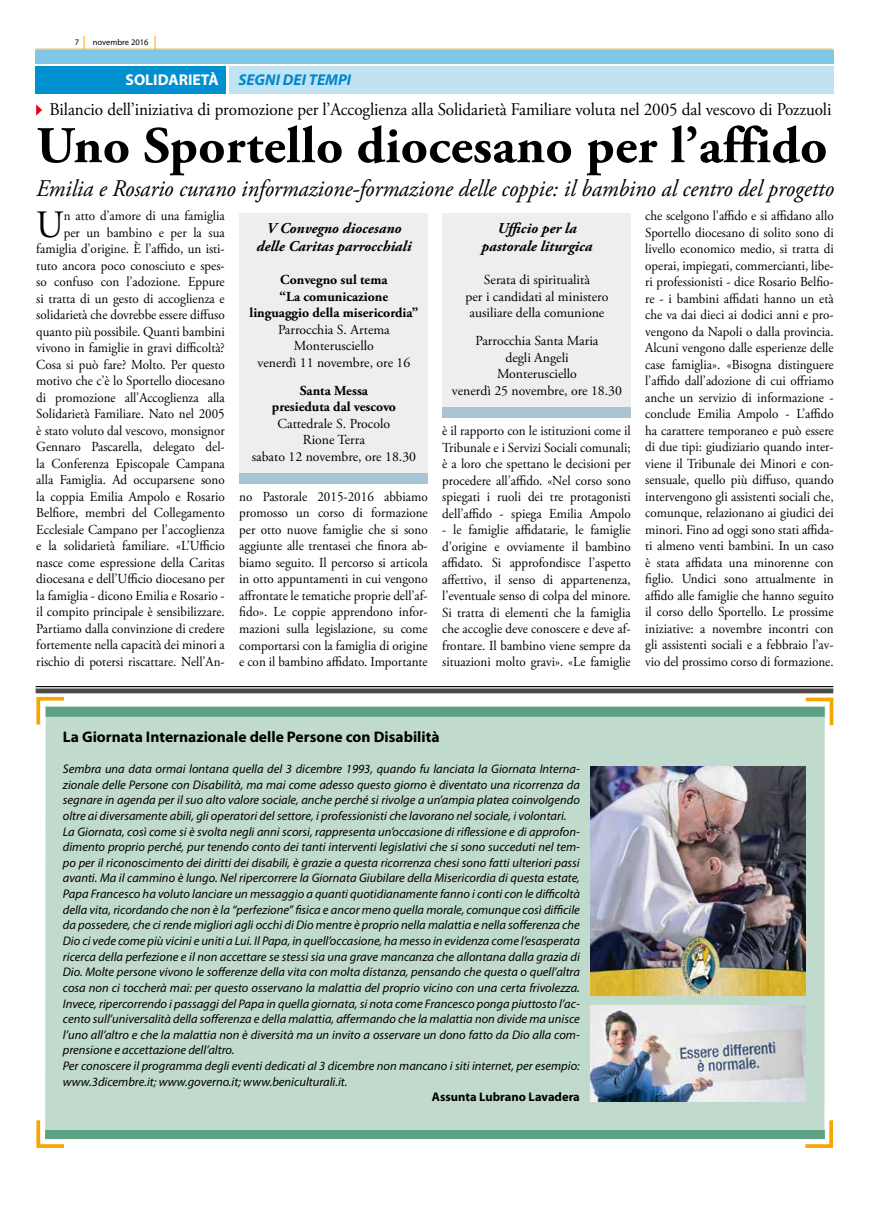
<style>
.page{position:relative;width:869px;height:1223px;background:#fff}
.page>*{position:absolute;margin:0;border:0;box-sizing:border-box;transform-origin:0 0}
.t1{font:700 51.38px "Adobe Garamond Pro";letter-spacing:.005em;color:#000}
.t2{font:38.62px "Adobe Garamond Pro";color:#000;scale:.95 1}
.t3{font:italic 23.88px "Adobe Garamond Pro";letter-spacing:-.005em;color:#000;scale:.96 1}
.t4{font:17.88px "Adobe Garamond Pro";letter-spacing:-.005em;color:#000;scale:.96 1}
.t5{font:italic 700 15.62px "Myriad Pro";color:#0086ce}
.t6{font:700 15.62px "Myriad Pro";color:#fff}
.t7{font:700 15.38px "Myriad Pro";color:#000}
.t8{font:italic 700 15px/18px "Adobe Garamond Pro";color:#000;text-align:center}
.t9{font:13.75px/16.5px "Adobe Garamond Pro";color:#000;text-align:justify;scale:.95 1}
.t10{font:13.75px/16.5px "Adobe Garamond Pro";color:#000;text-align:center}
.t11{font:700 13.75px/16.5px "Adobe Garamond Pro";color:#000;text-align:center}
.t12{font:italic 12.5px/15.6px "Myriad Pro";color:#000}
.t13{font:700 12.5px "Myriad Pro";color:#000}
.t14{font:8.5px "Myriad Pro";color:#000}
.t15{font:8.38px "Myriad Pro";color:#000}
</style>
<div class="page">
<hr style="left:35px;top:49px;width:797px;height:1px;background:#f7a600">
<svg style="left:84px;top:36px;width:1px;height:14px"></svg>
<svg style="left:155px;top:36px;width:1px;height:14px"></svg>
<div style="left:35px;top:67px;width:190px;height:27px;background:#008fcf"></div>
<div style="left:229px;top:67px;width:604px;height:27px;background:#c0e3f3"></div>
<div style="left:35px;top:50px;width:798px;height:13px;background:#80c7e7"></div>
<svg style="left:36px;top:104px;width:6px;height:12px"></svg>
<div style="left:239px;top:214px;width:188px;height:270px;background:#eee"></div>
<div style="left:239px;top:473px;width:188px;height:11px;background:#a9c5d5"></div>
<div style="left:442px;top:214px;width:188px;height:204px;background:#eee"></div>
<div style="left:442px;top:407px;width:188px;height:10px;background:#a9c5d5"></div>
<hr style="left:36px;top:686px;width:796px;height:1px;background:#000">
<div style="left:36px;top:688px;width:796px;height:5px;background:#4a4a49"></div>
<div style="left:45px;top:717px;width:779px;height:413px;background:#c0dace"></div>
<svg style="left:35px;top:696px;width:33px;height:32px"></svg>
<svg style="left:801px;top:1116px;width:32px;height:32px"></svg>
<svg style="left:36px;top:1116px;width:32px;height:32px"></svg>
<svg style="left:801px;top:697px;width:33px;height:32px"></svg>
<div style="left:45px;top:1130px;width:779px;height:9px;background:#5ca181"></div>
<div style="left:46px;top:706px;width:778px;height:11px;background:#5ca181"></div>
<img style="left:590px;top:766px;width:215px;height:229px">
<img style="left:590px;top:1005px;width:215px;height:96px">
<p class="t15" style="left:75px;top:37px;width:6px">7</p>
<p class="t14" style="left:93px;top:37px;width:57px">novembre 2016</p>
<p class="t6" style="left:125px;top:69px;width:95px">SOLIDARIETÀ</p>
<p class="t5" style="left:238px;top:70px;width:114px">SEGNI DEI TEMPI</p>
<h3 class="t4" style="left:50px;top:99px;width:815px">Bilancio dell’iniziativa di promozione per l’Accoglienza alla Solidarietà Familiare voluta nel 2005 dal vescovo di Pozzuoli</h3>
<h1 class="t1" style="left:36px;top:116px;width:792px">Uno Sportello diocesano per l’affido</h1>
<h3 class="t3" style="left:36px;top:174px;width:832px">Emilia e Rosario curano informazione-formazione delle coppie: il bambino al centro del progetto</h3>
<p class="t8" style="left:256px;top:220px;width:156px">V Convegno diocesano delle Caritas parrocchiali</p>
<p class="t11" style="left:249px;top:272px;width:170px">Convegno sul tema<br>“La comunicazione linguaggio della misericordia”</p>
<p class="t10" style="left:257px;top:321px;width:154px">Parrocchia S. Artema<br>Monterusciello<br>venerdì 11 novembre, ore 16</p>
<p class="t11" style="left:272px;top:382px;width:126px">Santa Messa presieduta dal vescovo</p>
<p class="t10" style="left:251px;top:415px;width:166px">Cattedrale S. Procolo<br>Rione Terra<br>sabato 12 novembre, ore 18.30</p>
<p class="t9" style="left:36px;top:208px;width:200px;text-align:right">n atto d’amore di una famiglia<br>per un bambino e per la sua famiglia d’origine. È l’affido, un isti&shy;tuto ancora poco conosciuto e spes&shy;so confuso con l’adozione. Eppure si tratta di un gesto di accoglienza e solidarietà che dovrebbe essere diffuso quanto più possibile. Quanti bambini vivono in famiglie in gravi difficoltà?<br>Cosa si può fare? Molto. Per questo motivo che c’è lo Sportello diocesano di promozione all’Accoglienza alla Solidarietà Familiare. Nato nel 2005 è stato voluto dal vescovo, monsignor Gennaro Pascarella, delegato del&shy;la Conferenza Episcopale Campana alla Famiglia. Ad occuparsene sono la coppia Emilia Ampolo e Rosario Belfiore, membri del Collegamento Ecclesiale Campano per l’accoglienza e la solidarietà familiare. «L’Ufficio nasce come espressione della Caritas diocesana e dell’Ufficio diocesano per la famiglia - dicono Emilia e Rosario - il compito principale è sensibilizzare.<br>Partiamo dalla convinzione di credere fortemente nella capacità dei minori a rischio di potersi riscattare. Nell’An-</p>
<p class="t9" style="left:645px;top:208px;width:200px">che scelgono l’affido e si affidano allo Sportello diocesano di solito sono di livello economico medio, si tratta di operai, impiegati, commercianti, libe&shy;ri professionisti - dice Rosario Belfio&shy;re - i bambini affidati hanno un età che va dai dieci ai dodici anni e pro&shy;vengono da Napoli o dalla provincia.<br>Alcuni vengono dalle esperienze delle case famiglia». «Bisogna distinguere l’affido dall’adozione di cui offriamo anche un servizio di informazione - conclude Emilia Ampolo - L’affido ha carattere temporaneo e può essere di due tipi: giudiziario quando inter&shy;viene il Tribunale dei Minori e con&shy;sensuale, quello più diffuso, quando intervengono gli assistenti sociali che, comunque, relazionano ai giudici dei minori. Fino ad oggi sono stati affida&shy;ti almeno venti bambini. In un caso è stata affidata una minorenne con figlio. Undici sono attualmente in affido alle famiglie che hanno seguito il corso dello Sportello. Le prossime iniziative: a novembre incontri con gli assistenti sociali e a febbraio l’av&shy;vio del prossimo corso di formazione.</p>
<h2 class="t2" style="left:36px;top:201px;width:30px">U</h2>
<p class="t8" style="left:481px;top:219px;width:112px">Ufficio per la pastorale liturgica</p>
<p class="t10" style="left:465px;top:272px;width:144px">Serata di spiritualità<br>per i candidati al ministero ausiliare della comunione</p>
<p class="t10" style="left:452px;top:333px;width:171px">Parrocchia Santa Maria<br>degli Angeli<br>Monterusciello<br>venerdì 25 novembre, ore 18.30</p>
<p class="t9" style="left:442px;top:423px;width:200px">è il rapporto con le istituzioni come il Tribunale e i Servizi Sociali comunali; è a loro che spettano le decisioni per procedere all’affido. «Nel corso sono spiegati i ruoli dei tre protagonisti dell’affido - spiega Emilia Ampolo</p>
<p class="t9" style="left:442px;top:522px;width:200px">- le famiglie affidatarie, le famiglie d’origine e ovviamente il bambino affidato. Si approfondisce l’aspetto affettivo, il senso di appartenenza, l’eventuale senso di colpa del minore.<br>Si tratta di elementi che la famiglia che accoglie deve conoscere e deve af&shy;frontare. Il bambino viene sempre da situazioni molto gravi». «Le famiglie</p>
<p class="t9" style="left:239px;top:489px;width:200px">no Pastorale 2015-2016 abbiamo promosso un corso di formazione per otto nuove famiglie che si sono aggiunte alle trentasei che finora ab&shy;biamo seguito. Il percorso si articola in otto appuntamenti in cui vengono affrontate le tematiche proprie dell’af&shy;fido». Le coppie apprendono infor&shy;mazioni sulla legislazione, su come comportarsi con la famiglia di origine e con il bambino affidato. Importante</p>
<p class="t7" style="left:63px;top:727px;width:378px">La Giornata Internazionale delle Persone con Disabilità</p>
<p class="t12" style="left:63px;top:760px;width:518px">Sembra una data ormai lontana quella del 3 dicembre 1993, quando fu lanciata la Giornata Interna&shy;zionale delle Persone con Disabilità, ma mai come adesso questo giorno è diventato una ricorrenza da segnare in agenda per il suo alto valore sociale, anche perché si rivolge a un’ampia platea coinvolgendo oltre ai diversamente abili, gli operatori del settore, i professionisti che lavorano nel sociale, i volontari.<br>La Giornata, così come si è svolta negli anni scorsi, rappresenta un’occasione di riflessione e di approfon&shy;dimento proprio perché, pur tenendo conto dei tanti interventi legislativi che si sono succeduti nel tem&shy;po per il riconoscimento dei diritti dei disabili, è grazie a questa ricorrenza chesi sono fatti ulteriori passi avanti. Ma il cammino è lungo. Nel ripercorrere la Giornata Giubilare della Misericordia di questa estate, Papa Francesco ha voluto lanciare un messaggio a quanti quotidianamente fanno i conti con le difficoltà della vita, ricordando che non è la “perfezione” fisica e ancor meno quella morale, comunque così difficile da possedere, che ci rende migliori agli occhi di Dio mentre è proprio nella malattia e nella sofferenza che Dio ci vede come più vicini e uniti a Lui. Il Papa, in quell’occasione, ha messo in evidenza come l’esasperata ricerca della perfezione e il non accettare se stessi sia una grave mancanza che allontana dalla grazia di Dio. Molte persone vivono le sofferenze della vita con molta distanza, pensando che questa o quell’altra cosa non ci toccherà mai: per questo osservano la malattia del proprio vicino con una certa frivolezza.<br>Invece, ripercorrendo i passaggi del Papa in quella giornata, si nota come Francesco ponga piuttosto l’ac&shy;cento sull’universalità della sofferenza e della malattia, affermando che la malattia non divide ma unisce l’uno all’altro e che la malattia non è diversità ma un invito a osservare un dono fatto da Dio alla com&shy;prensione e accettazione dell’altro.<br>Per conoscere il programma degli eventi dedicati al 3 dicembre non mancano i siti internet, per esempio: www.3dicembre.it; www.governo.it; www.beniculturali.it.</p>
<p class="t13" style="left:431px;top:1088px;width:149px">Assunta Lubrano Lavadera</p>
</div>
